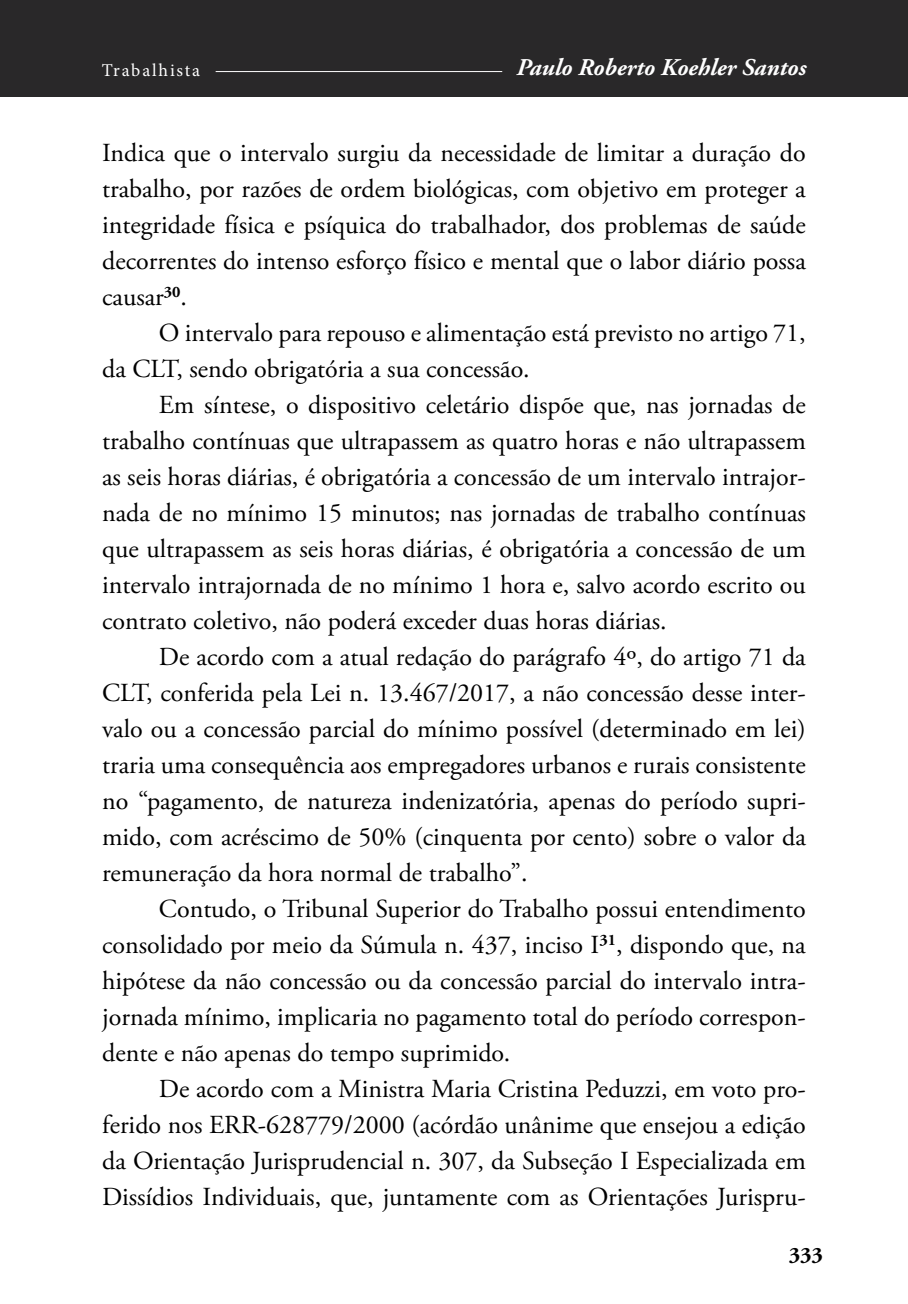
<style>
.page{position:relative;width:908px;height:1304px;background:#fff}
.page>*{position:absolute;margin:0;border:0;box-sizing:border-box;transform-origin:0 0}
.t1{font:26px/36px "Adobe Garamond Pro";color:#000;text-align:justify}
.t2{font:italic 700 24px "Adobe Garamond Pro";color:#fff}
.t3{font:700 22px "Adobe Garamond Pro";color:#000}
.t4{font:18px "Minion Pro";letter-spacing:.1em;color:#fff}
</style>
<div class="page">
<div style="left:0;top:0;width:907px;height:96px;background:#292829"></div>
<hr style="left:215px;top:71px;width:287px;height:1px;background:#fff">
<p class="t4" style="left:102px;top:58px;width:100px">Trabalhista</p>
<p class="t2" style="left:516px;top:54px;width:291px">Paulo Roberto Koehler Santos</p>
<p class="t1" style="left:102px;top:135px;width:705px">Indica que o intervalo surgiu da necessidade de limitar a duração do trabalho, por razões de ordem biológicas, com objetivo em proteger a integridade física e psíquica do trabalhador, dos problemas de saúde decorrentes do intenso esforço físico e mental que o labor diário possa causar<sup>30</sup>.</p>
<p class="t1" style="left:102px;top:315px;width:704px;text-indent:57px">O intervalo para repouso e alimentação está previsto no artigo 71, da CLT, sendo obrigatória a sua concessão.</p>
<p class="t1" style="left:102px;top:387px;width:705px;text-indent:57px">Em síntese, o dispositivo celetário dispõe que, nas jornadas de trabalho contínuas que ultrapassem as quatro horas e não ultrapassem as seis horas diárias, é obrigatória a concessão de um intervalo intrajor&shy;nada de no mínimo 15 minutos; nas jornadas de trabalho contínuas que ultrapassem as seis horas diárias, é obrigatória a concessão de um intervalo intrajornada de no mínimo 1 hora e, salvo acordo escrito ou contrato coletivo, não poderá exceder duas horas diárias.</p>
<p class="t1" style="left:102px;top:639px;width:705px;text-indent:57px">De acordo com a atual redação do parágrafo 4º, do artigo 71 da CLT, conferida pela Lei n. 13.467/2017, a não concessão desse inter&shy;valo ou a concessão parcial do mínimo possível (determinado em lei) traria uma consequência aos empregadores urbanos e rurais consistente no “pagamento, de natureza indenizatória, apenas do período supri&shy;mido, com acréscimo de 50% (cinquenta por cento) sobre o valor da remuneração da hora normal de trabalho”.</p>
<p class="t1" style="left:102px;top:891px;width:705px;text-indent:57px">Contudo, o Tribunal Superior do Trabalho possui entendimento consolidado por meio da Súmula n. 437, inciso I<sup>31</sup>, dispondo que, na hipótese da não concessão ou da concessão parcial do intervalo intra&shy;jornada mínimo, implicaria no pagamento total do período correspon&shy;dente e não apenas do tempo suprimido.</p>
<p class="t1" style="left:102px;top:1071px;width:705px;text-indent:57px">De acordo com a Ministra Maria Cristina Peduzzi, em voto pro&shy;ferido nos ERR-628779/2000 (acórdão unânime que ensejou a edição da Orientação Jurisprudencial n. 307, da Subseção I Especializada em Dissídios Individuais, que, juntamente com as Orientações Jurispru-</p>
<p class="t3" style="left:788px;top:1242px;width:36px">333</p>
</div>
